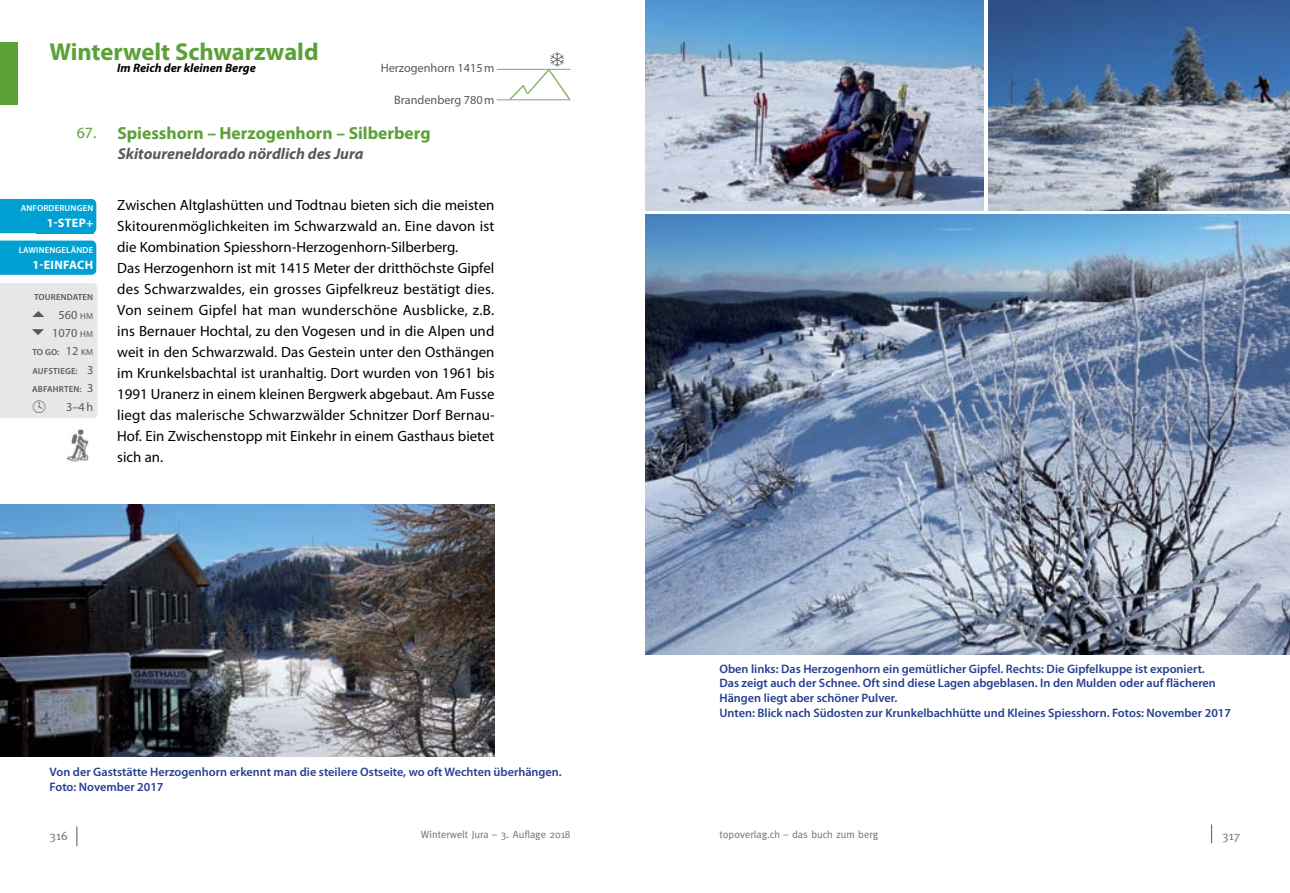
<style>
.page{position:relative;width:1290px;height:893px;background:#fff}
.page>*{position:absolute;margin:0;border:0;box-sizing:border-box;transform-origin:0 0}
.t1{font:700 24.5px "Myriad Pro";color:#5ca038}
.t2{font:700 17.5px "Myriad Pro";color:#5ca038}
.t3{font:italic 700 15.75px "Myriad Pro";color:#58595b}
.t4{font:15.75px "Myriad Pro";color:#5ca038}
.t5{font:14.88px/21px "Myriad Pro";letter-spacing:.005em;color:#000}
.t6{font:600 12.25px/14.7px "Myriad Pro";color:#25408f}
.t7{font:12.25px/18.4px "Myriad Pro";color:#58595b;text-align:right}
.t8{font:italic 700 12.25px "Myriad Pro";color:#000}
.t9{font:700 12.25px "Myriad Pro";letter-spacing:.025em;color:#fff}
.t10{font:12.25px "Meta";color:#6d6e71}
.t11{font:10.5px "Meta";color:#6d6e71}
.t12{font:600 8.75px "Myriad Pro";letter-spacing:.02em;color:#58595b}
.t13{font:600 8.75px "Myriad Pro";letter-spacing:.02em;color:#fff}
.s1{font-size:8.75px}
</style>
<div class="page">
<svg style="left:76px;top:826px;width:1px;height:20px"></svg>
<svg style="left:1211px;top:824px;width:1px;height:19px"></svg>
<div style="left:0;top:43px;width:18px;height:62px;background:#5ca038"></div>
<img style="left:0;top:504px;width:494px;height:252px">
<img style="left:988px;top:0;width:302px;height:210px">
<img style="left:645px;top:0;width:338px;height:210px">
<img style="left:645px;top:215px;width:645px;height:440px">
<svg style="left:0;top:199px;width:96px;height:34px"></svg>
<div style="left:36px;top:217px;width:57px;height:17px;background:#00a0d2"></div>
<div style="left:0;top:204px;width:93px;height:11px;background:#00a0d2"></div>
<hr style="left:497px;top:100px;width:73px;height:1px;background:#939598">
<hr style="left:497px;top:69px;width:73px;height:1px;background:#939598">
<img style="left:66px;top:429px;width:23px;height:33px">
<div style="left:0;top:241px;width:96px;height:34px;background:#00a0d2"></div>
<div style="left:0;top:283px;width:97px;height:135px;background:#e6e7e8"></div>
<svg style="left:508px;top:68px;width:63px;height:33px"></svg>
<h1 class="t1" style="left:50px;top:36px;width:271px">Winterwelt Schwarzwald</h1>
<p class="t8" style="left:117px;top:60px;width:140px">Im Reich der kleinen Berge</p>
<p class="t7" style="left:381px;top:59px;width:115px">Herzogenhorn 1415m</p>
<p class="t7" style="left:394px;top:90px;width:102px">Brandenberg 780m</p>
<p class="t4" style="left:77px;top:123px;width:21px">67.</p>
<p class="t13" style="left:21px;top:202px;width:51px">Anforderung</p>
<p class="t13" style="left:83px;top:202px;width:11px">en</p>
<p class="t9" style="left:47px;top:214px;width:48px">1-step+</p>
<p class="t13" style="left:19px;top:244px;width:76px">Lawinengelände</p>
<p class="t9" style="left:33px;top:257px;width:62px">1-Einfach</p>
<p class="t12" style="left:34px;top:291px;width:33px">Tourendat</p>
<p class="t12" style="left:83px;top:291px;width:11px">en</p>
<p class="t7" style="left:52px;top:305px;width:43px">560 <span class="s1">Hm<br></span>1070 <span class="s1">Hm<br></span>12 <span class="s1">kM<br></span>3<br>3<br>3–4h</p>
<p class="t12" style="left:32px;top:347px;width:28px">to go:</p>
<p class="t12" style="left:32px;top:365px;width:12px">Aufst</p>
<p class="t12" style="left:58px;top:365px;width:21px">iege:</p>
<p class="t12" style="left:32px;top:384px;width:12px">Abfah</p>
<p class="t12" style="left:59px;top:384px;width:24px">rten:</p>
<p class="t2" style="left:117px;top:122px;width:315px">Spiesshorn – Herzogenhorn – Silberberg</p>
<p class="t3" style="left:118px;top:143px;width:247px">Skitoureneldorado nördlich des Jura</p>
<p class="t5" style="left:117px;top:194px;width:379px">Zwischen Altglashütten und Todtnau bieten sich die meisten Skitourenmöglichkeiten im Schwarzwald an. Eine davon ist die Kombination Spiesshorn-Herzogenhorn-Silberberg.<br>Das Herzogenhorn ist mit 1415 Meter der dritthöchste Gipfel des Schwarzwaldes, ein grosses Gipfelkreuz bestätigt dies.<br>Von seinem Gipfel hat man wunderschöne Ausblicke, z.B. ins Bernauer Hochtal, zu den Vogesen und in die Alpen und weit in den Schwarzwald. Das Gestein unter den Osthängen im Krunkelsbachtal ist uranhaltig. Dort wurden von 1961 bis 1991 Uranerz in einem kleinen Bergwerk abgebaut. Am Fusse liegt das malerische Schwarzwälder Schnitzer Dorf Bernau-Hof. Ein Zwischenstopp mit Einkehr in einem Gasthaus bietet sich an.</p>
<p class="t6" style="left:50px;top:764px;width:514px">Von der Gaststätte Herzogenhorn erkennt man die steilere Ostseite, wo oft Wechten überhängen.<br>Foto: November 2017</p>
<p class="t6" style="left:719px;top:661px;width:513px">Oben links: Das Herzogenhorn ein gemütlicher Gipfel. Rechts: Die Gipfelkuppe ist exponiert.<br>Das zeigt auch der Schnee. Oft sind diese Lagen abgeblasen. In den Mulden oder auf flächeren Hängen liegt aber schöner Pulver.<br>Unten: Blick nach Südosten zur Krunkelbachhütte und Kleines Spiesshorn. Fotos: November 2017</p>
<p class="t10" style="left:50px;top:828px;width:20px">316</p>
<p class="t11" style="left:421px;top:829px;width:151px">Winterwelt Jura – 3. Auflage 2018</p>
<p class="t11" style="left:719px;top:829px;width:160px">topoverlag.ch – das buch zum berg</p>
<p class="t10" style="left:1222px;top:828px;width:20px">317</p>
</div>
